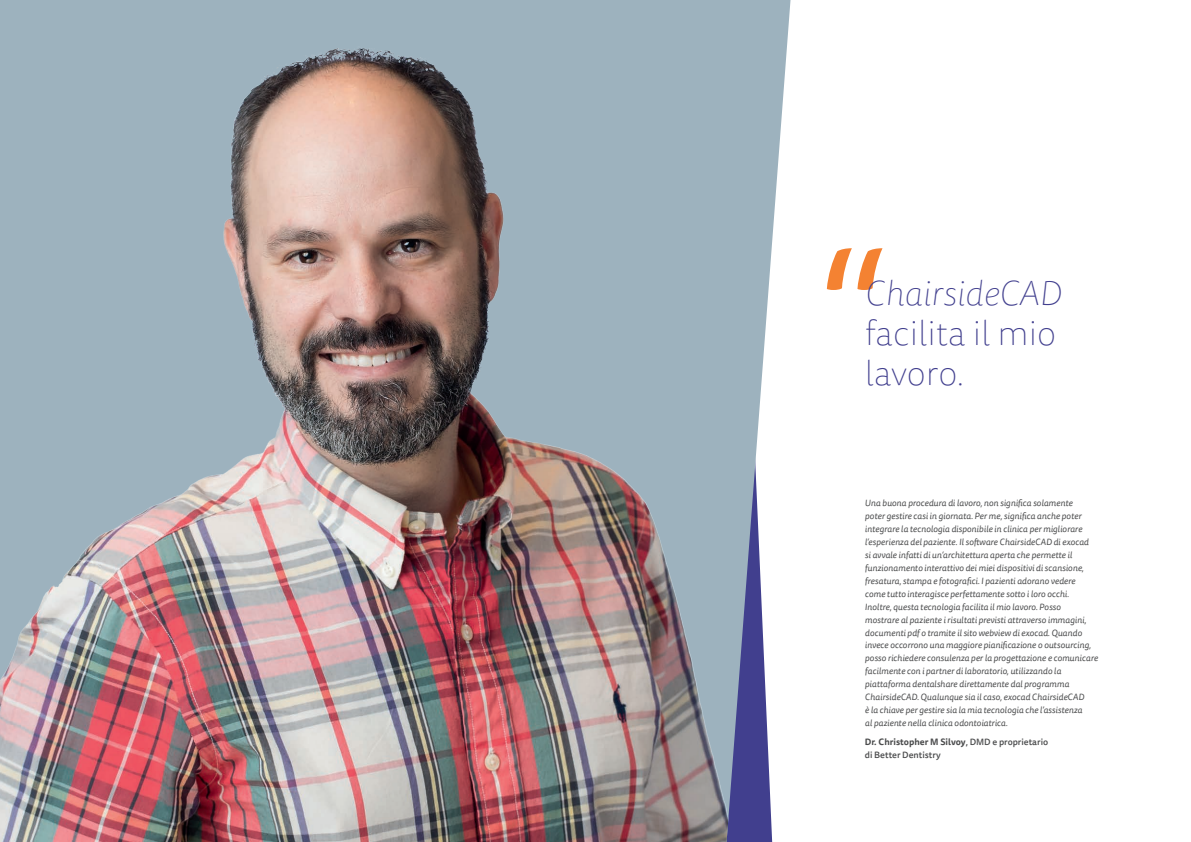
<style>
.page{position:relative;width:1191px;height:842px;background:#fff}
.page>*{position:absolute;margin:0;border:0;box-sizing:border-box;transform-origin:0 0}
.t1{font:180px "Tisa Sans Pro";color:#f48232}
.t2{font:100 35px/40px "Tisa Sans Pro";color:#413f8e}
.t3{font:italic 100 35px "Tisa Sans Pro";color:#413f8e}
.t4{font:italic 9px/13px "Tisa Sans Pro";color:#4b4c4d}
.t5{font:500 9px/13px "Tisa Sans Pro";color:#4b4c4d}
.s1{font-weight:700}
</style>
<div class="page">
<div style="left:0;top:0;width:790px;height:19px;background:#9db2be"></div>
<img style="left:0;top:19px;width:789px;height:823px">
<h1 class="t1" style="left:816px;top:197px;width:71px">“</h1>
<h2 class="t3" style="left:865px;top:271px;width:198px">ChairsideCAD</h2>
<h2 class="t2" style="left:865px;top:315px;width:193px">facilita il mio lavoro.</h2>
<p class="t4" style="left:865px;top:496px;width:235px">Una buona procedura di lavoro, non significa solamente<br>poter gestire casi in giornata. Per me, significa anche poter integrare la tecnologia disponibile in clinica per migliorare l‘esperienza del paziente. Il software ChairsideCAD di exocad<br>si avvale infatti di un‘architettura aperta che permette il funzionamento interattivo dei miei dispositivi di scansione, fresatura, stampa e fotografici. I pazienti adorano vedere come tutto interagisce perfettamente sotto i loro occhi.<br>Inoltre, questa tecnologia facilita il mio lavoro. Posso<br>mostrare al paziente i risultati previsti attraverso immagini, documenti pdf o tramite il sito webview di exocad. Quando invece occorrono una maggiore pianificazione o outsourcing, posso richiedere consulenza per la progettazione e comunicare facilmente con i partner di laboratorio, utilizzando la piattaforma dentalshare direttamente dal programma ChairsideCAD. Qualunque sia il caso, exocad ChairsideCAD<br>è la chiave per gestire sia la mia tecnologia che l’assistenza<br>al paziente nella clinica odontoiatrica.</p>
<p class="t5" style="left:865px;top:736px;width:185px"><span class="s1">Dr. Christopher M Silvoy</span>, DMD e proprietario di Better Dentistry</p>
</div>
